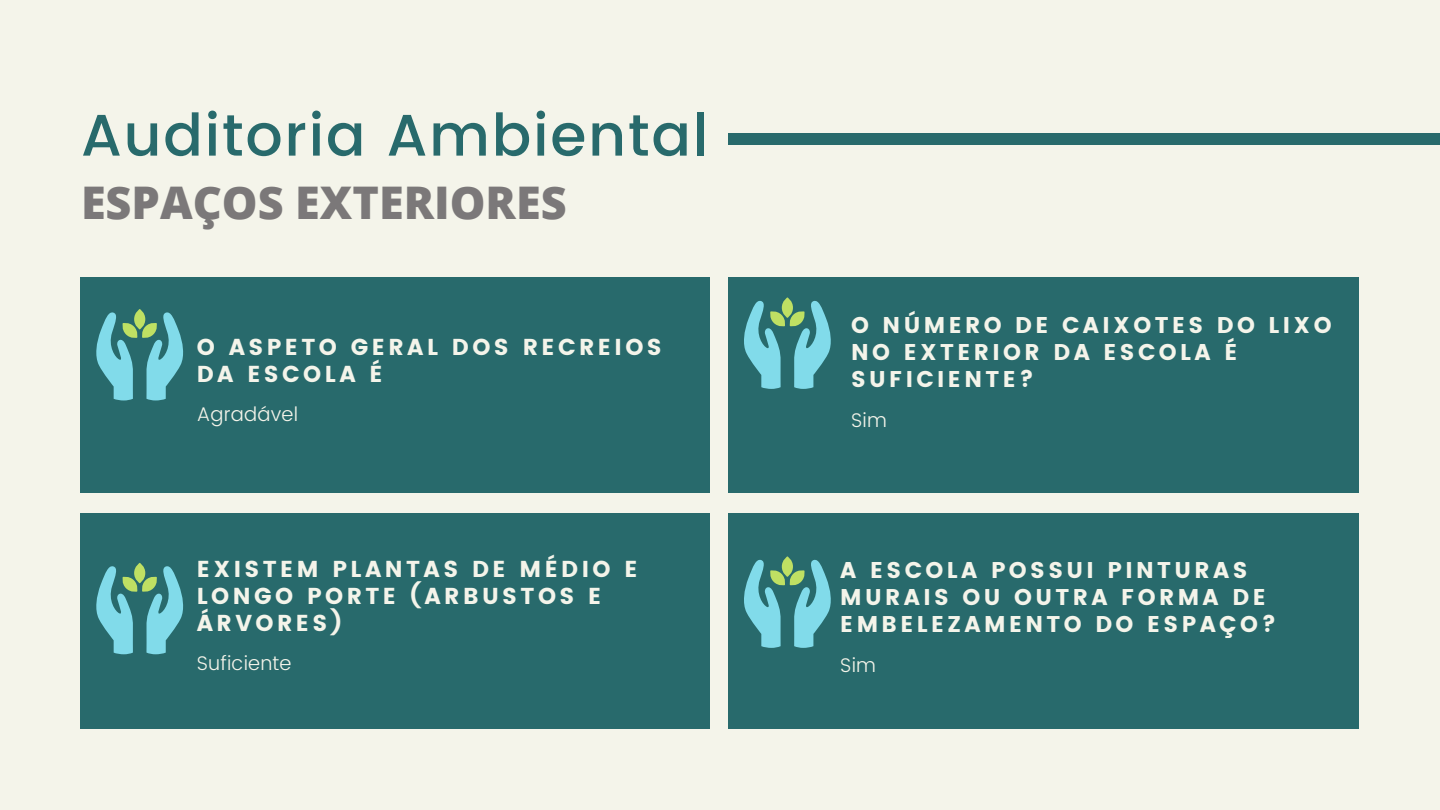
<style>
.page{position:relative;width:1440px;height:810px;background:#f4f4ea}
.page>*{position:absolute;margin:0;border:0;box-sizing:border-box;transform-origin:0 0}
.t1{font:500 58.5px "Poppins";letter-spacing:.03em;color:#286a6c}
.t2{font:800 45px "Open Sans";color:#7b7879}
.t3{font:23px/27px "Poppins";letter-spacing:.15em;color:#f4f4ea}
.t4{font:22.7px/27px "Poppins";letter-spacing:.15em;color:#f4f4ea}
.t5{font:300 19.7px "Poppins";letter-spacing:.01em;color:#f4f4ea}
</style>
<div class="page">
<div style="left:80px;top:513px;width:630px;height:216px;background:#286a6c"></div>
<div style="left:80px;top:277px;width:630px;height:216px;background:#286a6c"></div>
<div style="left:728px;top:277px;width:630px;height:216px;background:#286a6c"></div>
<div style="left:728px;top:513px;width:630px;height:216px;background:#286a6c"></div>
<div style="left:728px;top:133px;width:712px;height:12px;background:#286a6c"></div>
<svg style="left:96px;top:309px;width:87px;height:91px"></svg>
<svg style="left:744px;top:297px;width:87px;height:92px"></svg>
<svg style="left:96px;top:563px;width:87px;height:91px"></svg>
<svg style="left:744px;top:556px;width:87px;height:92px"></svg>
<h1 class="t1" style="left:81px;top:101px;width:629px">Auditoria Ambiental</h1>
<h2 class="t2" style="left:81px;top:171px;width:487px">ESPAÇOS EXTERIORES</h2>
<p class="t3" style="left:197px;top:334px;width:467px">O ASPETO GERAL DOS RECREIOS<br>DA ESCOLA É</p>
<p class="t5" style="left:197px;top:403px;width:103px">Agradável</p>
<p class="t3" style="left:197px;top:555px;width:442px">EXISTEM PLANTAS DE MÉDIO E<br>LONGO PORTE (ARBUSTOS E<br>ÁRVORES)</p>
<p class="t5" style="left:197px;top:652px;width:96px">Suficiente</p>
<p class="t4" style="left:851px;top:311px;width:482px">O NÚMERO DE CAIXOTES DO LIXO<br>NO EXTERIOR DA ESCOLA É<br>SUFICIENTE?</p>
<p class="t5" style="left:851px;top:408px;width:37px">Sim</p>
<p class="t4" style="left:840px;top:557px;width:437px">A ESCOLA POSSUI PINTURAS<br>MURAIS OU OUTRA FORMA DE<br>EMBELEZAMENTO DO ESPAÇO?</p>
<p class="t5" style="left:840px;top:654px;width:37px">Sim</p>
</div>
